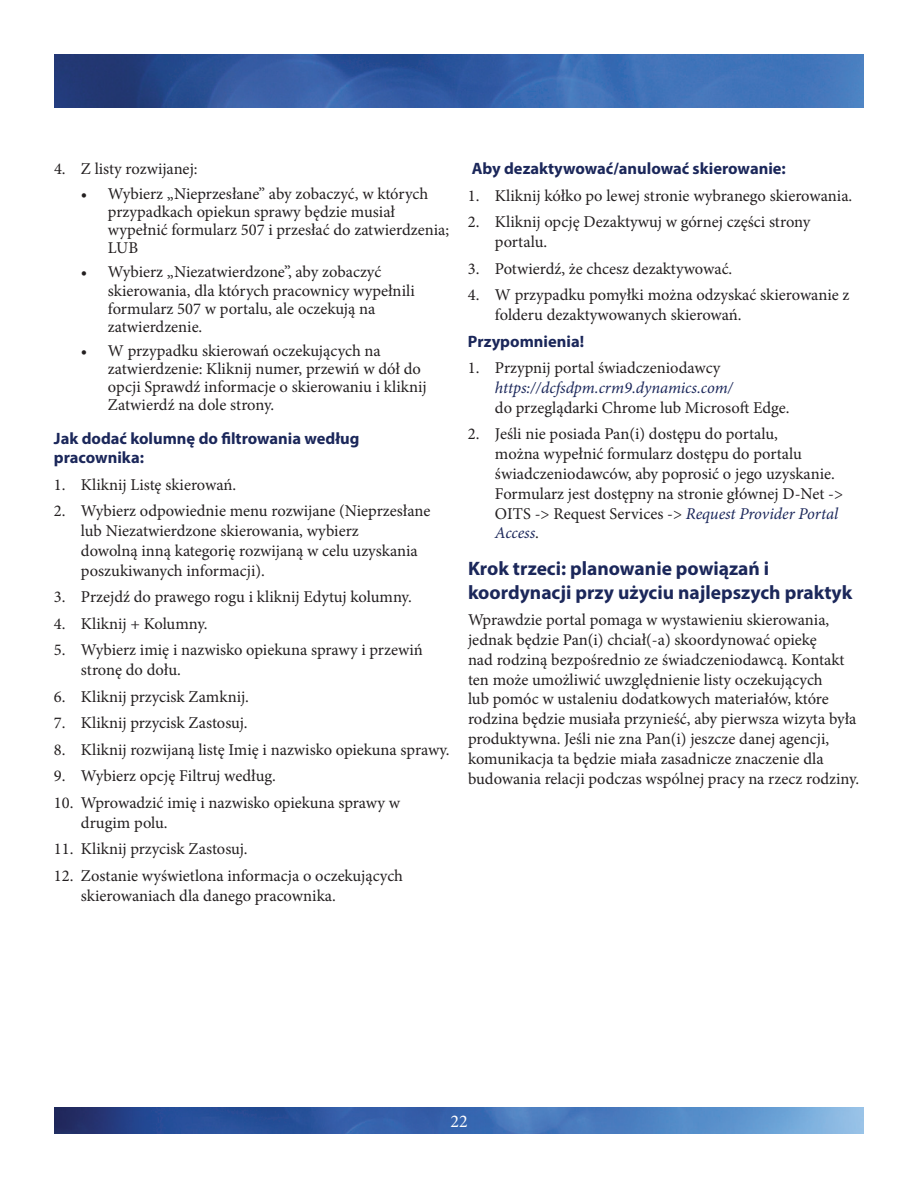
<style>
.page{position:relative;width:918px;height:1188px;background:#fff}
.page>*{position:absolute;margin:0;border:0;box-sizing:border-box;transform-origin:0 0}
.t1{font:700 19.5px/23.4px "Myriad Pro";color:#1b275a}
.t2{font:18px "Minion Pro";color:#fff}
.t3{font:16.5px/19.8px "Minion Pro";color:#231f20}
.t4{font:700 16.5px/19.8px "Myriad Pro";color:#1b275a}
.t5{font:italic 16.5px "Minion Pro";letter-spacing:-.005em;color:#1b275a}
.s1{font-style:italic;color:#1b275a}
</style>
<div class="page">
<img style="left:54px;top:1107px;width:810px;height:27px">
<img style="left:54px;top:54px;width:810px;height:54px">
<p class="t3" style="left:54px;top:159px;width:145px">4. Z listy rozwijanej:</p>
<p class="t3" style="left:108px;top:185px;width:343px;line-height:18px;text-indent:-27px">• Wybierz „Nieprzesłane” aby zobaczyć, w których przypadkach opiekun sprawy będzie musiał wypełnić formularz 507 i przesłać do zatwierdzenia; LUB</p>
<p class="t3" style="left:108px;top:263px;width:308px;line-height:18px;text-indent:-27px">• Wybierz „Niezatwierdzone”, aby zobaczyć skierowania, dla których pracownicy wypełnili formularz 507 w portalu, ale oczekują na zatwierdzenie.</p>
<p class="t3" style="left:108px;top:342px;width:320px;line-height:18px;text-indent:-27px">• W przypadku skierowań oczekujących na zatwierdzenie: Kliknij numer, przewiń w dół do opcji Sprawdź informacje o skierowaniu i kliknij Zatwierdź na dole strony.</p>
<p class="t4" style="left:54px;top:428px;width:307px">Jak dodać kolumnę do filtrowania według pracownika:</p>
<p class="t3" style="left:54px;top:475px;width:184px">1. Kliknij Listę skierowań.</p>
<p class="t3" style="left:81px;top:501px;width:351px;text-indent:-27px">2. Wybierz odpowiednie menu rozwijane (Nieprzesłane lub Niezatwierdzone skierowania, wybierz<br>dowolną inną kategorię rozwijaną w celu uzyskania poszukiwanych informacji).</p>
<p class="t3" style="left:54px;top:587px;width:359px">3. Przejdź do prawego rogu i kliknij Edytuj kolumny.</p>
<p class="t3" style="left:54px;top:614px;width:155px">4. Kliknij + Kolumny.</p>
<p class="t3" style="left:81px;top:640px;width:343px;text-indent:-27px">5. Wybierz imię i nazwisko opiekuna sprawy i przewiń stronę do dołu.</p>
<p class="t3" style="left:54px;top:687px;width:196px">6. Kliknij przycisk Zamknij.</p>
<p class="t3" style="left:54px;top:713px;width:195px">7. Kliknij przycisk Zastosuj.</p>
<p class="t3" style="left:54px;top:740px;width:397px">8. Kliknij rozwijaną listę Imię i nazwisko opiekuna sprawy.</p>
<p class="t3" style="left:54px;top:766px;width:224px">9. Wybierz opcję Filtruj według.</p>
<p class="t3" style="left:81px;top:793px;width:321px;text-indent:-27px">10. Wprowadzić imię i nazwisko opiekuna sprawy w drugim polu.</p>
<p class="t3" style="left:54px;top:839px;width:195px">11. Kliknij przycisk Zastosuj.</p>
<p class="t3" style="left:81px;top:866px;width:324px;text-indent:-27px">12. Zostanie wyświetlona informacja o oczekujących skierowaniach dla danego pracownika.</p>
<p class="t4" style="left:472px;top:158px;width:316px">Aby dezaktywować/anulować skierowanie:</p>
<p class="t3" style="left:468px;top:186px;width:386px">1. Kliknij kółko po lewej stronie wybranego skierowania.</p>
<p class="t3" style="left:495px;top:212px;width:317px;text-indent:-27px">2. Kliknij opcję Dezaktywuj w górnej części strony portalu.</p>
<p class="t3" style="left:468px;top:259px;width:266px">3. Potwierdź, że chcesz dezaktywować.</p>
<p class="t3" style="left:495px;top:285px;width:356px;text-indent:-27px">4. W przypadku pomyłki można odzyskać skierowanie z folderu dezaktywowanych skierowań.</p>
<p class="t4" style="left:468px;top:331px;width:118px">Przypomnienia!</p>
<p class="t3" style="left:468px;top:358px;width:254px">1. Przypnij portal świadczeniodawcy</p>
<p class="t5" style="left:495px;top:377px;width:240px">https://dcfsdpm.crm9.dynamics.com/</p>
<p class="t3" style="left:495px;top:398px;width:296px">do przeglądarki Chrome lub Microsoft Edge.</p>
<p class="t3" style="left:495px;top:424px;width:350px;text-indent:-27px">2. Jeśli nie posiada Pan(i) dostępu do portalu,<br>można wypełnić formularz dostępu do portalu świadczeniodawców, aby poprosić o jego uzyskanie.<br>Formularz jest dostępny na stronie głównej D-Net -&gt; OITS -&gt; Request Services -&gt; <span class="s1">Request Provider Portal Access</span>.</p>
<p class="t1" style="left:468px;top:556px;width:386px">Krok trzeci: planowanie powiązań i koordynacji przy użyciu najlepszych praktyk</p>
<p class="t3" style="left:468px;top:610px;width:393px">Wprawdzie portal pomaga w wystawieniu skierowania, jednak będzie Pan(i) chciał(-a) skoordynować opiekę<br>nad rodziną bezpośrednio ze świadczeniodawcą. Kontakt ten może umożliwić uwzględnienie listy oczekujących<br>lub pomóc w ustaleniu dodatkowych materiałów, które rodzina będzie musiała przynieść, aby pierwsza wizyta była produktywna. Jeśli nie zna Pan(i) jeszcze danej agencji, komunikacja ta będzie miała zasadnicze znaczenie dla budowania relacji podczas wspólnej pracy na rzecz rodziny.</p>
<p class="t2" style="left:450px;top:1109px;width:19px">22</p>
</div>
